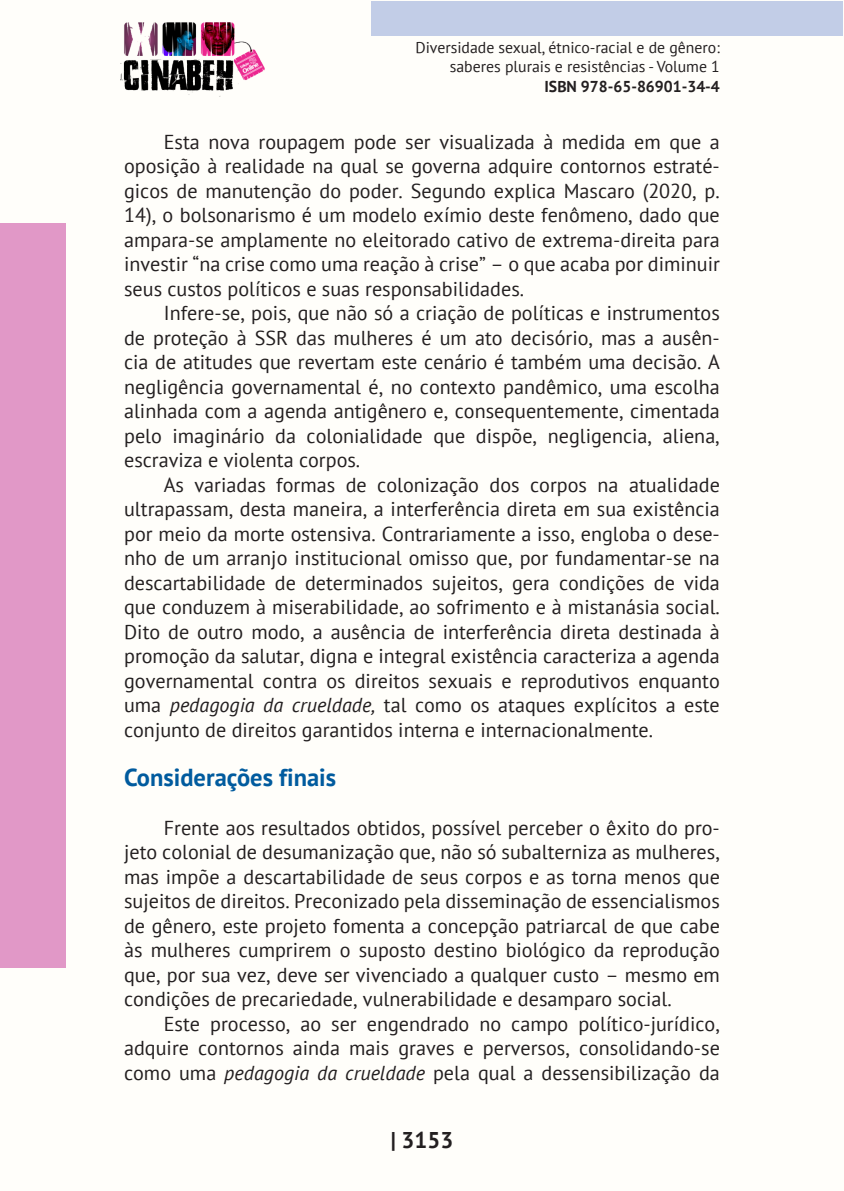
<style>
.page{position:relative;width:844px;height:1191px;background:#fff}
.page>*{position:absolute;margin:0;border:0;box-sizing:border-box;transform-origin:0 0}
._9_SUBTÍTULOS{font:700 24.5px "PT Sans";color:#015b9e}
.t1{font:700 22.75px "PT Sans";color:#231f20}
._8_CORPO{font:20.12px/24.5px "PT Sans";color:#231f20;text-align:justify}
.t2{font:15.75px/18.9px "PT Sans";color:#231f20;text-align:right}
.t3{font:700 15.75px "PT Sans";color:#231f20}
.s1{font-style:italic}
</style>
<div class="page">
<div style="left:0;top:0;width:843px;height:1191px;background:#fffefa"></div>
<div style="left:371px;top:1px;width:471px;height:35px;background:#c2cde7"></div>
<div style="left:0;top:223px;width:65px;height:744px;background:#e198c7"></div>
<img style="left:120px;top:22px;width:144px;height:75px">
<p class="t2" style="left:415px;top:38px;width:306px">Diversidade sexual, étnico-racial e de gênero: saberes plurais e resistências - Volume 1</p>
<p class="t3" style="left:544px;top:76px;width:177px">ISBN 978-65-86901-34-4</p>
<p class="_8_CORPO" style="left:124px;top:129px;width:597px;text-indent:40px">Esta nova roupagem pode ser visualizada à medida em que a oposição à realidade na qual se governa adquire contornos estraté&shy;gicos de manutenção do poder. Segundo explica Mascaro (2020, p.<br>14), o bolsonarismo é um modelo exímio deste fenômeno, dado que ampara-se amplamente no eleitorado cativo de extrema-direita para investir “na crise como uma reação à crise” – o que acaba por diminuir seus custos políticos e suas responsabilidades.</p>
<p class="_8_CORPO" style="left:124px;top:300px;width:597px;text-indent:40px">Infere-se, pois, que não só a criação de políticas e instrumentos de proteção à SSR das mulheres é um ato decisório, mas a ausên&shy;cia de atitudes que revertam este cenário é também uma decisão. A negligência governamental é, no contexto pandêmico, uma escolha alinhada com a agenda antigênero e, consequentemente, cimentada pelo imaginário da colonialidade que dispõe, negligencia, aliena, escraviza e violenta corpos.</p>
<p class="_8_CORPO" style="left:124px;top:472px;width:597px;text-indent:40px">As variadas formas de colonização dos corpos na atualidade ultrapassam, desta maneira, a interferência direta em sua existência por meio da morte ostensiva. Contrariamente a isso, engloba o dese&shy;nho de um arranjo institucional omisso que, por fundamentar-se na descartabilidade de determinados sujeitos, gera condições de vida que conduzem à miserabilidade, ao sofrimento e à mistanásia social.<br>Dito de outro modo, a ausência de interferência direta destinada à promoção da salutar, digna e integral existência caracteriza a agenda governamental contra os direitos sexuais e reprodutivos enquanto uma <span class="s1">pedagogia da crueldade,</span> tal como os ataques explícitos a este conjunto de direitos garantidos interna e internacionalmente.</p>
<p class="_9_SUBTÍTULOS" style="left:124px;top:761px;width:213px">Considerações finais</p>
<p class="_8_CORPO" style="left:124px;top:815px;width:597px;text-indent:40px">Frente aos resultados obtidos, possível perceber o êxito do pro&shy;jeto colonial de desumanização que, não só subalterniza as mulheres, mas impõe a descartabilidade de seus corpos e as torna menos que sujeitos de direitos. Preconizado pela disseminação de essencialismos de gênero, este projeto fomenta a concepção patriarcal de que cabe às mulheres cumprirem o suposto destino biológico da reprodução que, por sua vez, deve ser vivenciado a qualquer custo – mesmo em condições de precariedade, vulnerabilidade e desamparo social.</p>
<p class="_8_CORPO" style="left:124px;top:1011px;width:597px;text-indent:40px">Este processo, ao ser engendrado no campo político-jurídico, adquire contornos ainda mais graves e perversos, consolidando-se como uma <span class="s1">pedagogia da crueldade</span> pela qual a dessensibilização da</p>
<p class="t1" style="left:390px;top:1125px;width:64px">| 3153</p>
</div>
